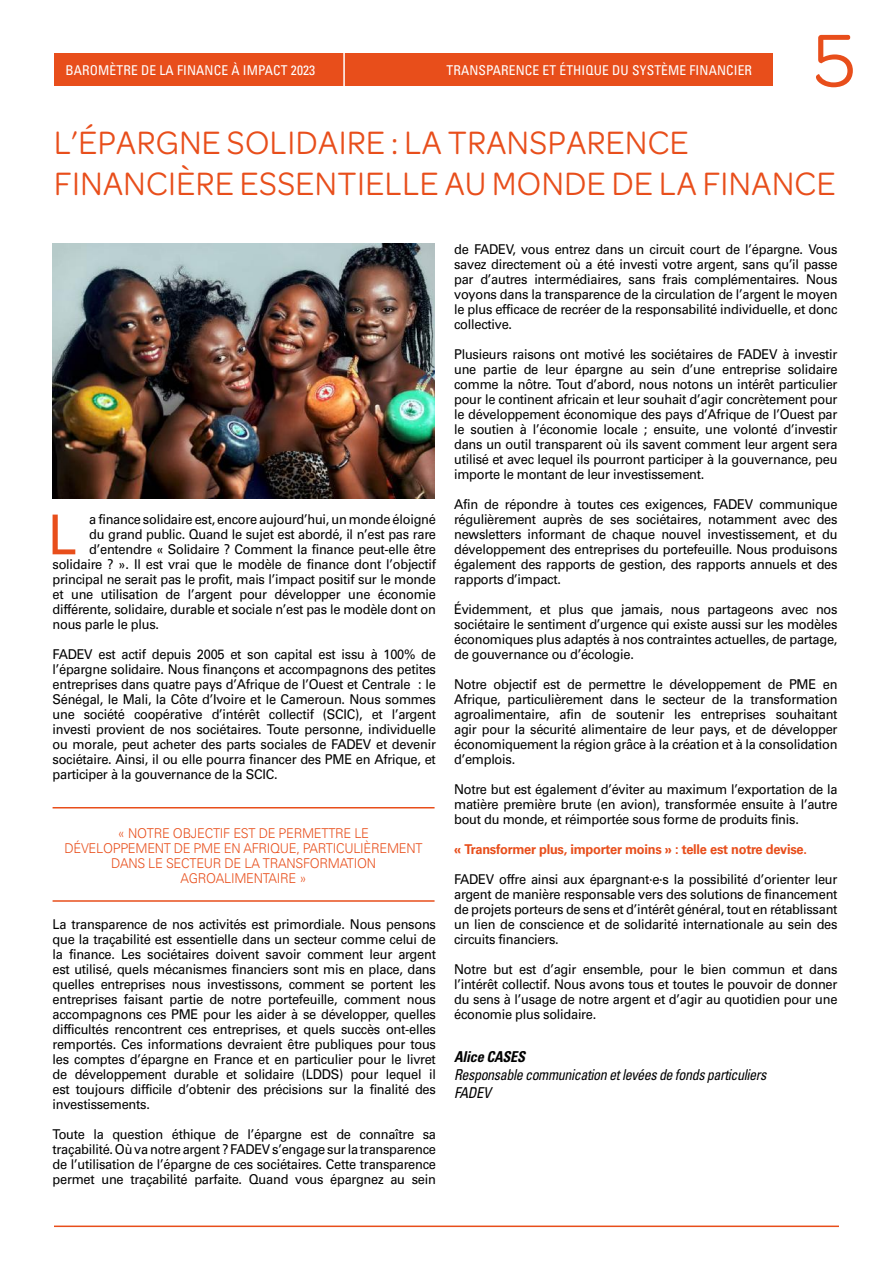
<style>
.page{position:relative;width:893px;height:1263px;background:#fff}
.page>*{position:absolute;margin:0;border:0;box-sizing:border-box;transform-origin:0 0}
.t1{font:79.5px "Omnes";color:#e84e1b}
.t2{font:55.05px "Univers LT 55 Rm";color:#e84e1b;scale:.95 1}
.t3{font:34.5px/41.4px "Omnes";letter-spacing:.015em;color:#e84e1b;scale:.95 1}
.t4{font:15px/18px "Univers LT 57 Cn Obl";letter-spacing:-.03em;color:#000;scale:.94 1}
.t5{font:15px "Univers LT 67 Bd Cn Obl";letter-spacing:-.02em;color:#000;scale:.95 1}
.t6{font:13.5px/15px "Univers LT 55 Rm";letter-spacing:-.02em;color:#000;text-align:justify;scale:.95 1}
.t7{font:13.5px/15px "Univers LT 45 Lt";letter-spacing:-.02em;color:#e84e1b;text-align:center;scale:.95 1}
.t8{font:13.5px "Univers LT 57 Cn";letter-spacing:.01em;color:#fff}
.t9{font:13.5px "Univers LT 65 Bd";letter-spacing:-.02em;color:#e84e1b;scale:.95 1}
</style>
<div class="page">
<div style="left:54px;top:54px;width:718px;height:32px;background:#e84e1b"></div>
<hr style="left:343px;top:51px;width:2px;height:38px;background:#fff">
<hr style="left:54px;top:1225px;width:785px;height:2px;background:#e84e1b">
<img style="left:53px;top:244px;width:382px;height:254px">
<hr style="left:53px;top:807px;width:382px;height:1px;background:#e84e1b">
<hr style="left:53px;top:900px;width:382px;height:2px;background:#e84e1b">
<p class="t8" style="left:65px;top:62px;width:251px">BAROMÈTRE DE LA FINANCE À IMPACT 2023</p>
<p class="t8" style="left:446px;top:61px;width:307px">TRANSPARENCE ET ÉTHIQUE DU SYSTÈME FINANCIER</p>
<h1 class="t1" style="left:813px;top:16px;width:43px">5</h1>
<h3 class="t3" style="left:54px;top:122px;width:824px">L’ÉPARGNE SOLIDAIRE : LA TRANSPARENCE<br>FINANCIÈRE ESSENTIELLE AU MONDE DE LA FINANCE</h3>
<h2 class="t2" style="left:48px;top:502px;width:32px">L</h2>
<p class="t6" style="left:89px;top:512px;width:366px">a finance solidaire est, encore aujourd’hui, un monde éloigné</p>
<p class="t6" style="left:89px;top:527px;width:366px">du grand public. Quand le sujet est abordé, il n’est pas rare</p>
<p class="t6" style="left:89px;top:542px;width:366px">d’entendre « Solidaire ? Comment la finance peut-elle être</p>
<p class="t6" style="left:53px;top:557px;width:405px">solidaire ? ». Il est vrai que le modèle de finance dont l’objectif</p>
<p class="t6" style="left:53px;top:572px;width:405px">principal ne serait pas le profit, mais l’impact positif sur le monde</p>
<p class="t6" style="left:53px;top:587px;width:405px">et une utilisation de l’argent pour développer une économie</p>
<p class="t6" style="left:53px;top:602px;width:405px">différente, solidaire, durable et sociale n’est pas le modèle dont on</p>
<p class="t6" style="left:53px;top:617px;width:114px">nous parle le plus.</p>
<p class="t6" style="left:53px;top:647px;width:405px">FADEV est actif depuis 2005 et son capital est issu à 100% de l’épargne solidaire. Nous finançons et accompagnons des petites entreprises dans quatre pays d’Afrique de l’Ouest et Centrale : le Sénégal, le Mali, la Côte d’Ivoire et le Cameroun. Nous sommes une société coopérative d’intérêt collectif (SCIC), et l’argent investi provient de nos sociétaires. Toute personne, individuelle ou morale, peut acheter des parts sociales de FADEV et devenir sociétaire. Ainsi, il ou elle pourra financer des PME en Afrique, et participer à la gouvernance de la SCIC.</p>
<p class="t7" style="left:64px;top:825px;width:379px">« NOTRE OBJECTIF EST DE PERMETTRE LE DÉVELOPPEMENT DE PME EN AFRIQUE, PARTICULIÈREMENT DANS LE SECTEUR DE LA TRANSFORMATION AGROALIMENTAIRE »</p>
<p class="t6" style="left:53px;top:917px;width:405px">La transparence de nos activités est primordiale. Nous pensons que la traçabilité est essentielle dans un secteur comme celui de la finance. Les sociétaires doivent savoir comment leur argent est utilisé, quels mécanismes financiers sont mis en place, dans quelles entreprises nous investissons, comment se portent les entreprises faisant partie de notre portefeuille, comment nous accompagnons ces PME pour les aider à se développer, quelles difficultés rencontrent ces entreprises, et quels succès ont-elles remportés. Ces informations devraient être publiques pour tous les comptes d’épargne en France et en particulier pour le livret de développement durable et solidaire (LDDS) pour lequel il est toujours difficile d’obtenir des précisions sur la finalité des investissements.</p>
<p class="t6" style="left:53px;top:1127px;width:405px">Toute la question éthique de l’épargne est de connaître sa traçabilité. Où va notre argent ? FADEV s’engage sur la transparence de l’utilisation de l’épargne de ces sociétaires. Cette transparence permet une traçabilité parfaite. Quand vous épargnez au sein</p>
<p class="t6" style="left:454px;top:242px;width:405px">de FADEV, vous entrez dans un circuit court de l’épargne. Vous savez directement où a été investi votre argent, sans qu’il passe par d’autres intermédiaires, sans frais complémentaires. Nous voyons dans la transparence de la circulation de l’argent le moyen le plus efficace de recréer de la responsabilité individuelle, et donc collective.</p>
<p class="t6" style="left:454px;top:347px;width:405px">Plusieurs raisons ont motivé les sociétaires de FADEV à investir une partie de leur épargne au sein d’une entreprise solidaire comme la nôtre. Tout d’abord, nous notons un intérêt particulier pour le continent africain et leur souhait d’agir concrètement pour le développement économique des pays d’Afrique de l’Ouest par le soutien à l’économie locale ; ensuite, une volonté d’investir dans un outil transparent où ils savent comment leur argent sera utilisé et avec lequel ils pourront participer à la gouvernance, peu importe le montant de leur investissement.</p>
<p class="t6" style="left:454px;top:497px;width:405px">Afin de répondre à toutes ces exigences, FADEV communique régulièrement auprès de ses sociétaires, notamment avec des newsletters informant de chaque nouvel investissement, et du développement des entreprises du portefeuille. Nous produisons également des rapports de gestion, des rapports annuels et des rapports d’impact.</p>
<p class="t6" style="left:454px;top:602px;width:405px">Évidemment, et plus que jamais, nous partageons avec nos sociétaire le sentiment d’urgence qui existe aussi sur les modèles économiques plus adaptés à nos contraintes actuelles, de partage, de gouvernance ou d’écologie.</p>
<p class="t6" style="left:454px;top:677px;width:405px">Notre objectif est de permettre le développement de PME en Afrique, particulièrement dans le secteur de la transformation agroalimentaire, afin de soutenir les entreprises souhaitant agir pour la sécurité alimentaire de leur pays, et de développer économiquement la région grâce à la création et à la consolidation d’emplois.</p>
<p class="t6" style="left:454px;top:782px;width:405px">Notre but est également d’éviter au maximum l’exportation de la matière première brute (en avion), transformée ensuite à l’autre bout du monde, et réimportée sous forme de produits finis.</p>
<p class="t9" style="left:454px;top:842px;width:373px">« Transformer plus, importer moins » : telle est notre devise.</p>
<p class="t6" style="left:454px;top:872px;width:405px">FADEV offre ainsi aux épargnant·e·s la possibilité d’orienter leur argent de manière responsable vers des solutions de financement de projets porteurs de sens et d’intérêt général, tout en rétablissant un lien de conscience et de solidarité internationale au sein des circuits financiers.</p>
<p class="t6" style="left:454px;top:962px;width:405px">Notre but est d’agir ensemble, pour le bien commun et dans l’intérêt collectif. Nous avons tous et toutes le pouvoir de donner du sens à l’usage de notre argent et d’agir au quotidien pour une économie plus solidaire.</p>
<p class="t5" style="left:454px;top:1047px;width:76px">Alice CASES</p>
<p class="t4" style="left:454px;top:1065px;width:334px">Responsable communication et levées de fonds particuliers<br>FADEV</p>
</div>
